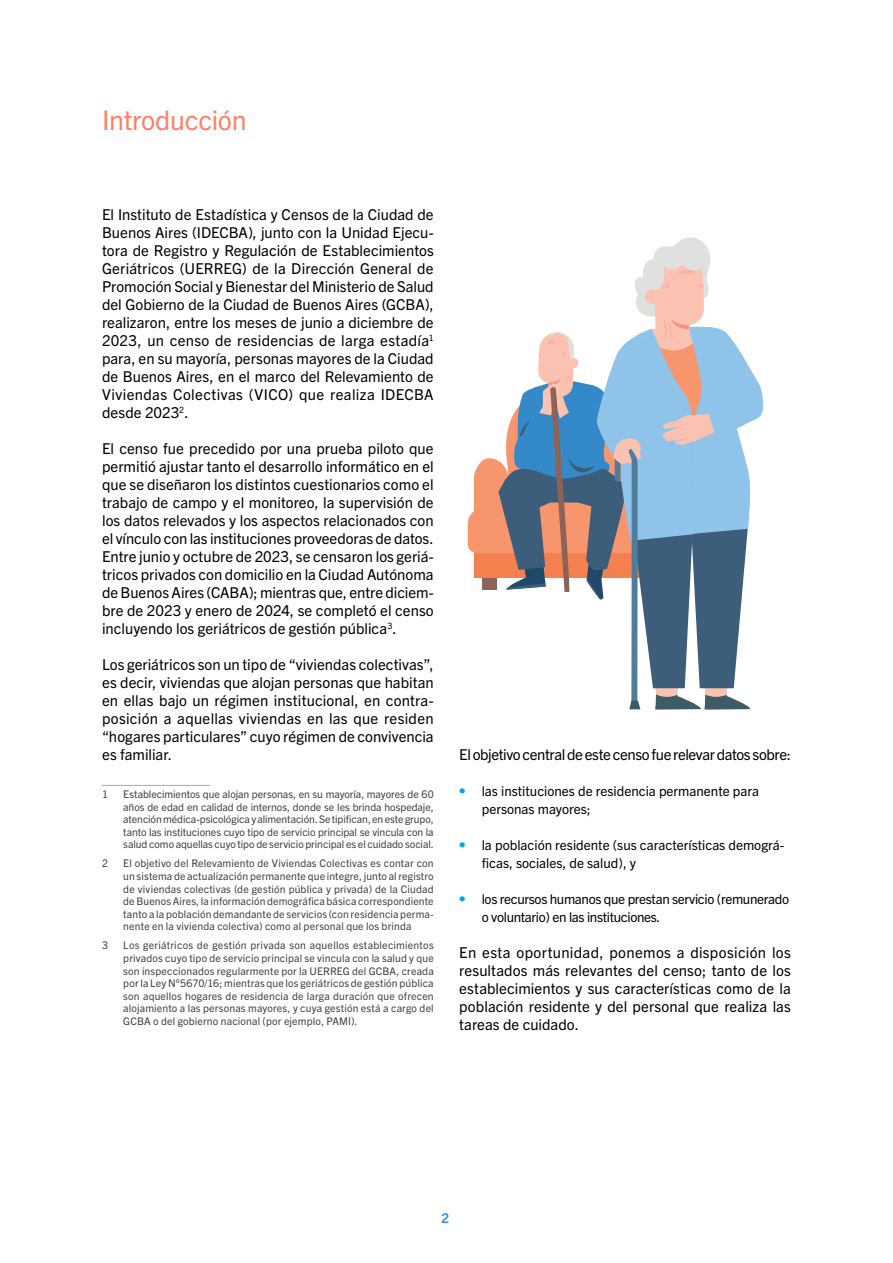
<style>
.page{position:relative;width:893px;height:1263px;background:#fff}
.page>*{position:absolute;margin:0;border:0;box-sizing:border-box;transform-origin:0 0}
.t1{font:27px "Trade Gothic Next LT Pro";letter-spacing:-.01em;color:#ff7f66}
.t2{font:15px/18px "Trade Gothic Next LT Pro";color:#000;text-align:justify}
.t3{font:15px "Trade Gothic Next LT Pro";letter-spacing:-.025em;color:#000}
.t4{font:13.5px/18px "Trade Gothic Next LT Pro";color:#000}
.t5{font:13.5px/18px "Trade Gothic Next LT Pro";letter-spacing:-.025em;color:#000}
.t6{font:700 13.5px "Trade Gothic Next LT Pro";color:#2f8ddd}
.t7{font:10.5px/12.6px "Trade Gothic Next LT Pro";letter-spacing:.015em;color:#414042;text-align:justify}
.s1{font-family:"Arial";font-weight:700;font-size:18px;color:#00a4e5}
</style>
<div class="page">
<hr style="left:102px;top:785px;width:108px;height:1px;background:#a7a9ac">
<svg style="left:468px;top:237px;width:296px;height:472px"></svg>
<h1 class="t1" style="left:102px;top:101px;width:146px">Introducción</h1>
<p class="t2" style="left:102px;top:204px;width:333px">El Instituto de Estadística y Censos de la Ciudad de Buenos Aires (IDECBA), junto con la Unidad Ejecu&shy;tora de Registro y Regulación de Establecimientos Geriátricos (UERREG) de la Dirección General de Promoción Social y Bienestar del Ministerio de Salud del Gobierno de la Ciudad de Buenos Aires (GCBA), realizaron, entre los meses de junio a diciembre de 2023, un censo de residencias de larga estadía<sup>1 </sup>para, en su mayoría, personas mayores de la Ciudad de Buenos Aires, en el marco del Relevamiento de Viviendas Colectivas (VICO) que realiza IDECBA desde 2023<sup>2</sup>.</p>
<p class="t2" style="left:102px;top:438px;width:333px">El censo fue precedido por una prueba piloto que permitió ajustar tanto el desarrollo informático en el que se diseñaron los distintos cuestionarios como el trabajo de campo y el monitoreo, la supervisión de los datos relevados y los aspectos relacionados con el vínculo con las instituciones proveedoras de datos.<br>Entre junio y octubre de 2023, se censaron los geriá&shy;tricos privados con domicilio en la Ciudad Autónoma de Buenos Aires (CABA); mientras que, entre diciem&shy;bre de 2023 y enero de 2024, se completó el censo incluyendo los geriátricos de gestión pública<sup>3</sup>.</p>
<p class="t2" style="left:102px;top:654px;width:333px">Los geriátricos son un tipo de “viviendas colectivas”, es decir, viviendas que alojan personas que habitan en ellas bajo un régimen institucional, en contra&shy;posición a aquellas viviendas en las que residen “hogares particulares” cuyo régimen de convivencia es familiar.</p>
<p class="t7" style="left:102px;top:787px;width:8px">1</p>
<p class="t7" style="left:123px;top:787px;width:312px">Establecimientos que alojan personas, en su mayoría, mayores de 60 años de edad en calidad de internos, donde se les brinda hospedaje, atención médica-psicológica y alimentación. Se tipifican, en este grupo, tanto las instituciones cuyo tipo de servicio principal se vincula con la salud como aquellas cuyo tipo de servicio principal es el cuidado social.</p>
<p class="t7" style="left:102px;top:856px;width:8px">2</p>
<p class="t7" style="left:123px;top:856px;width:312px">El objetivo del Relevamiento de Viviendas Colectivas es contar con un sistema de actualización permanente que integre, junto al registro de viviendas colectivas (de gestión pública y privada) de la Ciudad de Buenos Aires, la información demográfica básica correspondiente tanto a la población demandante de servicios (con residencia perma&shy;nente en la vivienda colectiva) como al personal que los brinda</p>
<p class="t7" style="left:102px;top:938px;width:8px">3</p>
<p class="t7" style="left:123px;top:938px;width:312px">Los geriátricos de gestión privada son aquellos establecimientos privados cuyo tipo de servicio principal se vincula con la salud y que son inspeccionados regularmente por la UERREG del GCBA, creada por la Ley N°5670/16; mientras que los geriátricos de gestión pública son aquellos hogares de residencia de larga duración que ofrecen alojamiento a las personas mayores, y cuya gestión está a cargo del GCBA o del gobierno nacional (por ejemplo, PAMI).</p>
<p class="t3" style="left:459px;top:744px;width:333px">El objetivo central de este censo fue relevar datos sobre:</p>
<p class="t4" style="left:482px;top:781px;width:279px;text-indent:-22px"><span class="s1">•</span> las instituciones de residencia permanente para personas mayores;</p>
<p class="t4" style="left:482px;top:835px;width:304px;text-indent:-22px"><span class="s1">•</span> la población residente (sus características demográ&shy;ficas, sociales, de salud), y</p>
<p class="t5" style="left:482px;top:889px;width:309px;text-indent:-22px"><span class="s1">•</span> los recursos humanos que prestan servicio (remunerado o voluntario) en las instituciones.</p>
<p class="t2" style="left:459px;top:942px;width:333px">En esta oportunidad, ponemos a disposición los resultados más relevantes del censo; tanto de los establecimientos y sus características como de la población residente y del personal que realiza las tareas de cuidado.</p>
<p class="t6" style="left:442px;top:1209px;width:9px">2</p>
</div>
